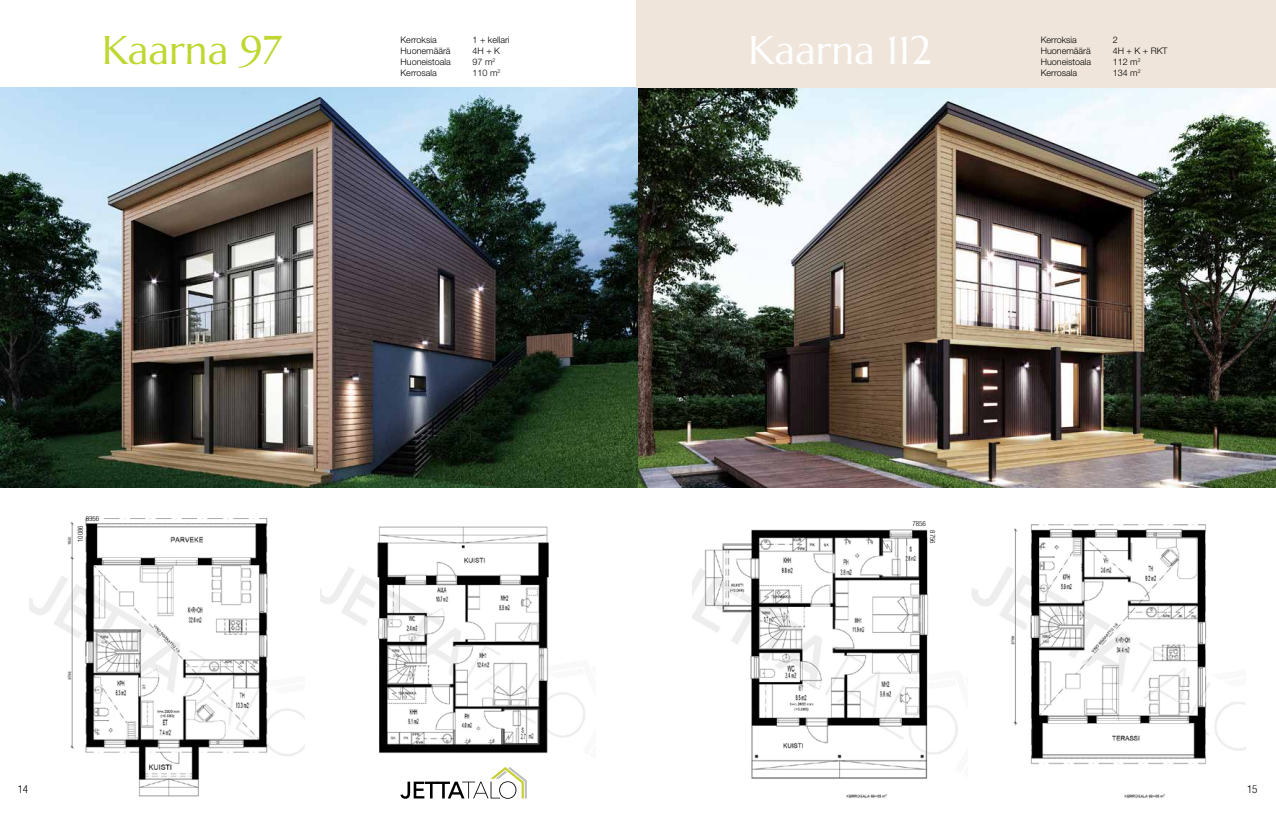
<style>
.page{position:relative;width:1276px;height:823px;background:#fff}
.page>*{position:absolute;margin:0;border:0;box-sizing:border-box;transform-origin:0 0}
.t1{font:40px "Marcellus";color:#fff}
.t2{font:40px "Marcellus";color:#bfd730}
.t3{font:300 condensed 11px "Helvetica Neue";color:#000}
.t4{font:300 9px "Helvetica Neue";color:#000}
.t5{font:300 condensed 7px "Helvetica Neue";color:#000}
</style>
<div class="page">
<img style="left:638px;top:87px;width:638px;height:400px">
<img style="left:0;top:87px;width:638px;height:400px">
<div style="left:636px;top:0;width:640px;height:87px;background:#efe5da"></div>
<img style="left:29px;top:518px;width:275px;height:279px">
<img style="left:321px;top:526px;width:264px;height:273px">
<img style="left:692px;top:529px;width:266px;height:269px">
<img style="left:972px;top:524px;width:273px;height:274px">
<svg style="left:400px;top:766px;width:127px;height:32px"></svg>
<h1 class="t2" style="left:102px;top:32px;width:181px">Kaarna 97</h1>
<p class="t4" style="left:400px;top:37px;width:38px">Kerroksia</p>
<p class="t4" style="left:472px;top:37px;width:39px">1 + kellari</p>
<p class="t4" style="left:400px;top:47px;width:52px">Huonemäärä</p>
<p class="t4" style="left:472px;top:47px;width:29px">4H + K</p>
<p class="t4" style="left:400px;top:58px;width:52px">Huoneistoala</p>
<p class="t4" style="left:472px;top:58px;width:24px">97 m<sup>2</sup></p>
<p class="t4" style="left:400px;top:69px;width:38px">Kerrosala</p>
<p class="t4" style="left:472px;top:69px;width:29px">110 m<sup>2</sup></p>
<h1 class="t1" style="left:748px;top:32px;width:184px">Kaarna 112</h1>
<p class="t4" style="left:1040px;top:37px;width:38px">Kerroksia</p>
<p class="t4" style="left:1112px;top:37px;width:7px">2</p>
<p class="t4" style="left:1040px;top:47px;width:52px">Huonemäärä</p>
<p class="t4" style="left:1112px;top:47px;width:56px">4H + K + RKT</p>
<p class="t4" style="left:1040px;top:58px;width:52px">Huoneistoala</p>
<p class="t4" style="left:1112px;top:58px;width:29px">112 m<sup>2</sup></p>
<p class="t4" style="left:1040px;top:69px;width:38px">Kerrosala</p>
<p class="t4" style="left:1112px;top:69px;width:29px">134 m<sup>2</sup></p>
<p class="t5" style="left:86px;top:514px;width:15px">8356</p>
<p class="t5" style="left:76px;top:542px;width:18px;rotate:-90deg">10086</p>
<p class="t5" style="left:912px;top:519px;width:15px">7856</p>
<p class="t5" style="left:936px;top:530px;width:15px;rotate:90deg">8756</p>
<p class="t3" style="left:18px;top:781px;width:12px">14</p>
<p class="t3" style="left:1247px;top:781px;width:12px">15</p>
</div>
